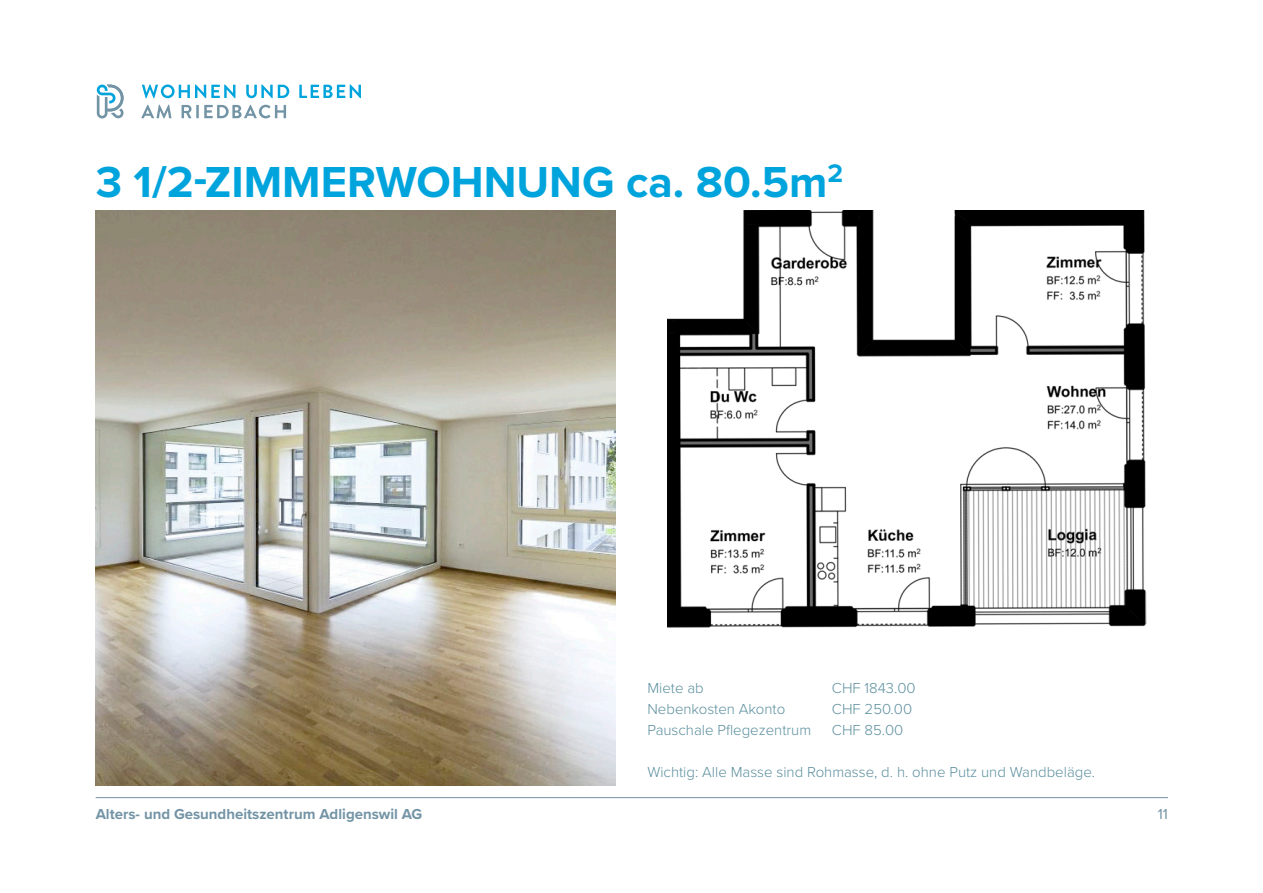
<style>
.page{position:relative;width:1263px;height:893px;background:#fff}
.page>*{position:absolute;margin:0;border:0;box-sizing:border-box;transform-origin:0 0}
.t1{font:700 45px "Proxima Nova";color:#00a4dc}
.t2{font:300 15px "Proxima Nova";color:#5c8f9e}
.t3{font:700 15px "Proxima Nova";color:#7394a5}
.t4{font:15px "Proxima Nova";color:#7394a5}
</style>
<div class="page">
<svg style="left:97px;top:85px;width:27px;height:34px"></svg>
<svg style="left:142px;top:84px;width:93px;height:14px"></svg>
<svg style="left:246px;top:84px;width:43px;height:14px"></svg>
<svg style="left:299px;top:84px;width:62px;height:14px"></svg>
<svg style="left:141px;top:105px;width:30px;height:13px"></svg>
<svg style="left:182px;top:105px;width:104px;height:13px"></svg>
<hr style="left:96px;top:797px;width:1072px;height:1px;background:#7394a5">
<img style="left:96px;top:210px;width:519px;height:575px">
<img style="left:668px;top:210px;width:479px;height:418px">
<h1 class="t1" style="left:96px;top:149px;width:749px">3 1/2-ZIMMERWOHNUNG ca. 80.5m<sup>2</sup></h1>
<p class="t2" style="left:647px;top:677px;width:58px">Miete ab</p>
<p class="t2" style="left:832px;top:677px;width:85px">CHF 1843.00</p>
<p class="t2" style="left:647px;top:698px;width:139px">Nebenkosten Akonto</p>
<p class="t2" style="left:832px;top:698px;width:82px">CHF 250.00</p>
<p class="t2" style="left:647px;top:719px;width:165px">Pauschale Pflegezentrum</p>
<p class="t2" style="left:832px;top:719px;width:73px">CHF 85.00</p>
<p class="t2" style="left:647px;top:761px;width:449px">Wichtig: Alle Masse sind Rohmasse, d. h. ohne Putz und Wandbeläge.</p>
<p class="t3" style="left:96px;top:803px;width:328px">Alters- und Gesundheitszentrum Adligenswil AG</p>
<p class="t4" style="left:1158px;top:803px;width:12px">11</p>
</div>
